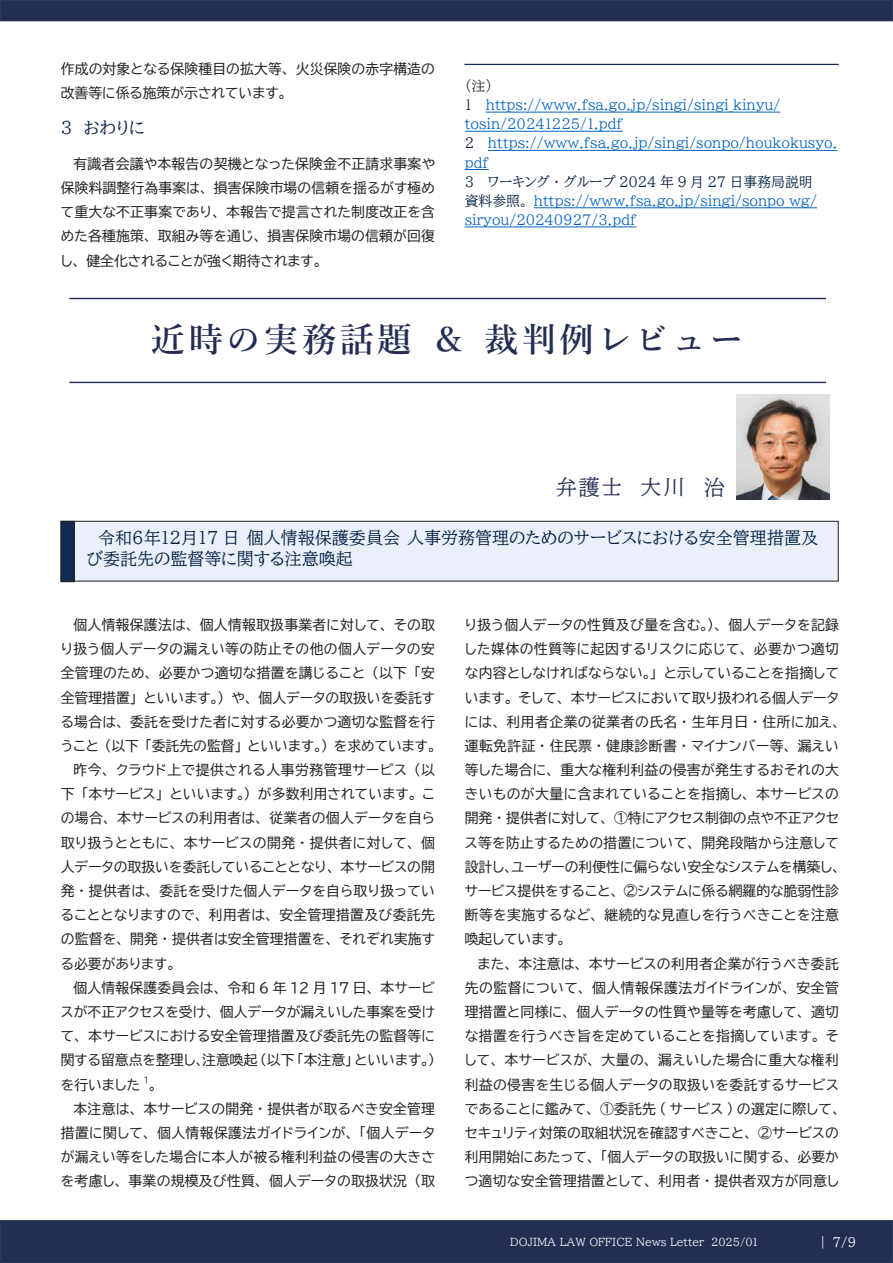
<style>
.page{position:relative;width:893px;height:1263px;background:#fff}
.page>*{position:absolute;margin:0;border:0;box-sizing:border-box;transform-origin:0 0}
.t1{font:600 34.05px "Yu Min";letter-spacing:.11em;color:#232e52}
.t2{font:21.3px "BIZUDP Mincho";color:#232e52}
.t3{font:16.95px/21.3px "BIZUDP Mincho";color:#001e40}
.t4{font:13.8px/24.2px "BIZUDP Gothic";letter-spacing:.015em;color:#231f20;text-align:justify}
.t5{font:13.8px/19.2px "BIZUDP Mincho";color:#0563c1}
.t6{font:13.8px "BIZUDP Gothic";letter-spacing:.04em;color:#231f20}
.t7{font:12.75px "BIZUDP Mincho";color:#fff}
.t8{font:10.65px "BIZUDP Mincho";color:#fff}
.t9{font:8.1px "BIZUDP Gothic";color:#231f20}
.s1{color:#231f20}
.s2{color:#001e40}
</style>
<div class="page">
<div style="left:0;top:1220px;width:893px;height:43px;background:#232e52;border:1px solid #232e52"></div>
<div style="left:0;top:0;width:893px;height:21px;background:#232e52;border:1px solid #232e52"></div>
<hr style="left:465px;top:64px;width:374px;height:1px;background:#112b53">
<hr style="left:486px;top:112px;width:294px;height:1px;background:#0563c1">
<hr style="left:465px;top:131px;width:158px;height:1px;background:#0563c1">
<hr style="left:488px;top:150px;width:349px;height:1px;background:#0563c1">
<svg style="left:465px;top:169px;width:24px;height:1px"></svg>
<hr style="left:534px;top:207px;width:283px;height:1px;background:#0563c1">
<hr style="left:465px;top:227px;width:171px;height:1px;background:#0563c1">
<hr style="left:69px;top:298px;width:757px;height:1px;background:#232e52">
<hr style="left:69px;top:382px;width:757px;height:1px;background:#232e52">
<img style="left:737px;top:394px;width:92px;height:105px">
<div style="left:61px;top:521px;width:777px;height:60px;background:#eaeff9"></div>
<div style="left:61px;top:521px;width:777px;height:60px;border:1px solid #231f20"></div>
<div style="left:61px;top:521px;width:13px;height:61px;background:#112b53"></div>
<div style="left:61px;top:521px;width:13px;height:61px;border:1px solid #231f20"></div>
<p class="t4" style="left:61px;top:57px;width:376px">作成の対象となる保険種目の拡大等、火災保険の赤字構造の改善等に係る施策が示されています。</p>
<p class="t3" style="left:61px;top:117px;width:85px">３　おわりに</p>
<p class="t4" style="left:61px;top:151px;width:376px;text-indent:13px">有識者会議や本報告の契機となった保険金不正請求事案や保険料調整行為事案は、損害保険市場の信頼を揺るがす極めて重大な不正事案であり、本報告で提言された制度改正を含めた各種施策、取組み等を通じ、損害保険市場の信頼が回復し、健全化されることが強く期待されます。</p>
<p class="t5" style="left:465px;top:76px;width:374px"><span class="s1">（注）<br>1　</span> https://www.fsa.go.jp/singi/singi_kinyu/ tosin/20241225/1.pdf<br><span class="s2">2　</span> https://www.fsa.go.jp/singi/sonpo/houkokusyo. pdf</p>
<p class="t5" style="left:465px;top:172px;width:354px"><span class="s2">3　 ワーキング・グループ 2024 年 9 月 27 日事務局説明資料参照。</span> https://www.fsa.go.jp/singi/sonpo_wg/ siryou/20240927/3.pdf</p>
<h1 class="t1" style="left:151px;top:321px;width:594px">近時の実務話題＆裁判例レビュー</h1>
<h2 class="t2" style="left:556px;top:477px;width:171px">弁護士　大川　治</h2>
<p class="t3" style="left:87px;top:526px;width:733px">　令和６年１２月１7 日 個人情報保護委員会 人事労務管理のためのサービスにおける安全管理措置及び委託先の監督等に関する注意喚起</p>
<p class="t4" style="left:74px;top:613px;width:363px">個人情報保護法は、個人情報取扱事業者に対して、その取</p>
<p class="t4" style="left:61px;top:637px;width:376px">り扱う個人データの漏えい等の防止その他の個人データの安</p>
<p class="t4" style="left:61px;top:661px;width:376px">全管理のため、必要かつ適切な措置を講じること（以下「安</p>
<p class="t4" style="left:61px;top:685px;width:376px">全管理措置」といいます。）や、個人データの取扱いを委託す</p>
<p class="t4" style="left:61px;top:709px;width:376px">る場合は、委託を受けた者に対する必要かつ適切な監督を行</p>
<p class="t4" style="left:61px;top:733px;width:377px">うこと（以下「委託先の監督」といいます。）を求めています。</p>
<p class="t6" style="left:74px;top:763px;width:363px">昨今、クラウド上で提供される人事労務管理サービス（以</p>
<p class="t4" style="left:61px;top:782px;width:376px">下「本サービス」といいます。）が多数利用されています。こ</p>
<p class="t4" style="left:61px;top:806px;width:376px">の場合、本サービスの利用者は、従業者の個人データを自ら</p>
<p class="t6" style="left:61px;top:835px;width:376px">取り扱うとともに、本サービスの開発・提供者に対して、個</p>
<p class="t4" style="left:61px;top:854px;width:376px">人データの取扱いを委託していることとなり、本サービスの開</p>
<p class="t4" style="left:61px;top:879px;width:376px">発・提供者は、委託を受けた個人データを自ら取り扱ってい</p>
<p class="t4" style="left:61px;top:903px;width:376px">ることとなりますので、利用者は、安全管理措置及び委託先</p>
<p class="t4" style="left:61px;top:927px;width:376px">の監督を、開発・提供者は安全管理措置を、それぞれ実施す</p>
<p class="t4" style="left:61px;top:951px;width:116px">る必要があります。</p>
<p class="t4" style="left:74px;top:975px;width:363px">個人情報保護委員会は、令和 6 年 12 月 17 日、本サービ</p>
<p class="t4" style="left:61px;top:1000px;width:376px">スが不正アクセスを受け、個人データが漏えいした事案を受け</p>
<p class="t4" style="left:61px;top:1024px;width:376px">て、本サービスにおける安全管理措置及び委託先の監督等に</p>
<p class="t4" style="left:61px;top:1048px;width:376px">関する留意点を整理し、注意喚起（以下「本注意」といいます。）</p>
<p class="t4" style="left:61px;top:1072px;width:81px">を行いました</p>
<p class="t9" style="left:144px;top:1075px;width:7px">1</p>
<p class="t4" style="left:149px;top:1072px;width:10px">。</p>
<p class="t4" style="left:74px;top:1096px;width:363px">本注意は、本サービスの開発・提供者が取るべき安全管理</p>
<p class="t4" style="left:61px;top:1120px;width:376px">措置に関して、個人情報保護法ガイドラインが、「個人データ</p>
<p class="t4" style="left:61px;top:1145px;width:376px">が漏えい等をした場合に本人が被る権利利益の侵害の大きさ</p>
<p class="t4" style="left:61px;top:1169px;width:376px">を考慮し、事業の規模及び性質、個人データの取扱状況（取</p>
<p class="t4" style="left:465px;top:613px;width:377px">り扱う個人データの性質及び量を含む。）、個人データを記録した媒体の性質等に起因するリスクに応じて、必要かつ適切な内容としなければならない。」と示していることを指摘しています。そして、本サービスにおいて取り扱われる個人データには、利用者企業の従業者の氏名・生年月日・住所に加え、運転免許証・住民票・健康診断書・マイナンバー等、漏えい等した場合に、重大な権利利益の侵害が発生するおそれの大きいものが大量に含まれていることを指摘し、本サービスの開発・提供者に対して、 ①特にアクセス制御の点や不正アクセス等を防止するための措置について、開発段階から注意して設計し、ユーザーの利便性に偏らない安全なシステムを構築し、サービス提供をすること、 ②システムに係る網羅的な脆弱性診断等を実施するなど、継続的な見直しを行うべきことを注意喚起しています。</p>
<p class="t4" style="left:465px;top:951px;width:377px;text-indent:13px">また、本注意は、本サービスの利用者企業が行うべき委託先の監督について、個人情報保護法ガイドラインが、安全管理措置と同様に、個人データの性質や量等を考慮して、適切な措置を行うべき旨を定めていることを指摘しています。そして、本サービスが、大量の、漏えいした場合に重大な権利利益の侵害を生じる個人データの取扱いを委託するサービスであることに鑑みて、 ①委託先 ( サービス ) の選定に際して、セキュリティ対策の取組状況を確認すべきこと、 ②サービスの利用開始にあたって、「個人データの取扱いに関する、必要かつ適切な安全管理措置として、利用者・提供者双方が同意し</p>
<p class="t8" style="left:510px;top:1236px;width:249px">DOJIMA LAW OFFICE News Letter 2025/01</p>
<p class="t7" style="left:816px;top:1235px;width:41px">｜ 7/9</p>
</div>
